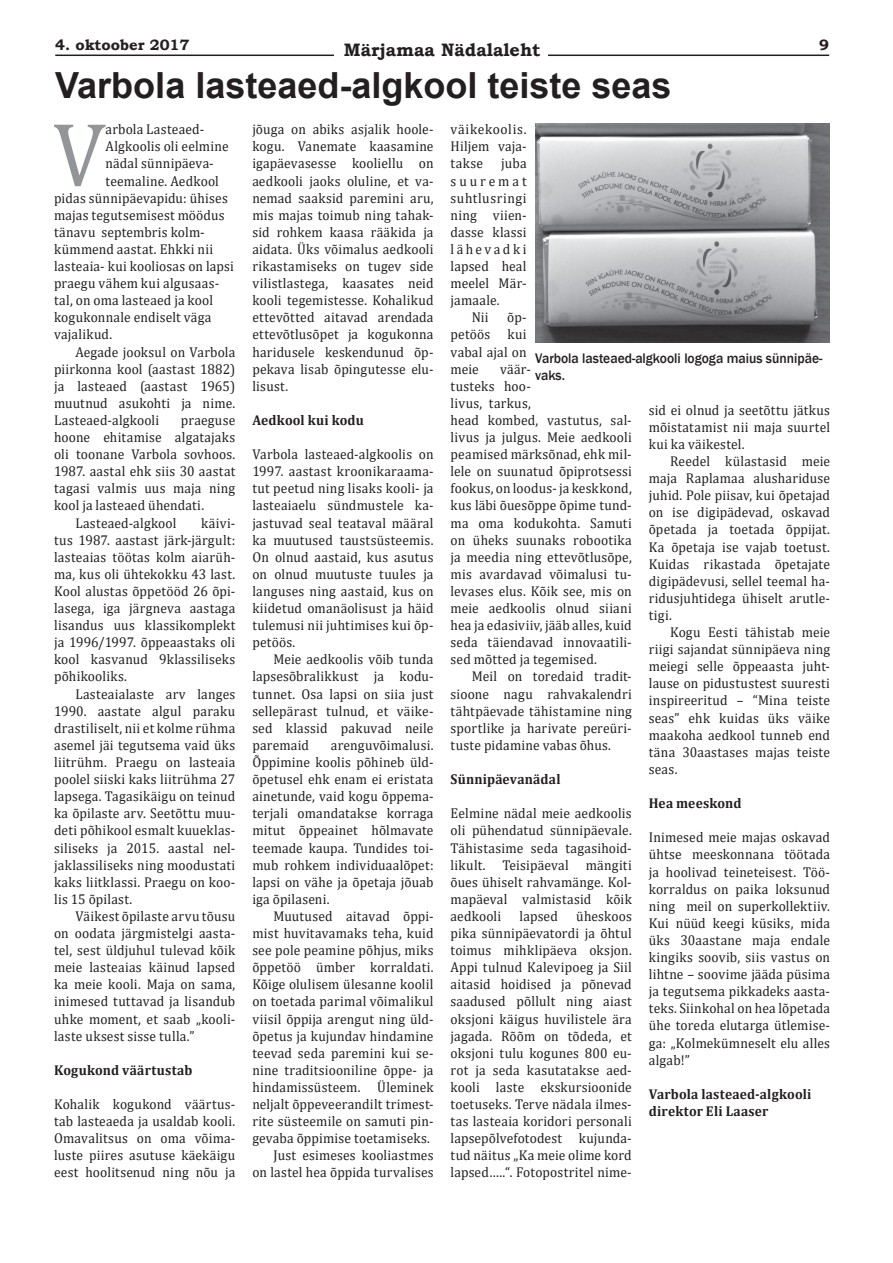
<style>
.page{position:relative;width:893px;height:1263px;background:#fff}
.page>*{position:absolute;margin:0;border:0;box-sizing:border-box;transform-origin:0 0}
.t1{font:91.2px "Cambria";color:#939598;scale:.95 1}
.t2{font:700 36px "Arial";color:#231f20}
.t3{font:700 18px "Bookman Old Style";color:#231f20}
.t4{font:700 15px "Bookman Old Style";color:#231f20}
.t5{font:14.25px/17.1px "Cambria";letter-spacing:.015em;color:#231f20;text-align:justify;scale:.95 1}
.t6{font:700 14.25px/17.1px "Cambria";letter-spacing:.015em;color:#231f20;scale:.95 1}
.t7{font:500 14.25px/17.1px "Franklin Gothic";color:#231f20;scale:.95 1}
.t8{font:14.25px "Cambria";letter-spacing:.04em;color:#231f20;scale:.95 1}
.t9{font:14.25px "Cambria";letter-spacing:.185em;color:#231f20;scale:.95 1}
.t10{font:14.25px "Cambria";letter-spacing:.22em;color:#231f20;scale:.95 1}
</style>
<div class="page">
<hr style="left:55px;top:55px;width:774px;height:1px;background:#231f20">
<div style="left:334px;top:47px;width:214px;height:17px;background:#fff"></div>
<img style="left:535px;top:123px;width:294px;height:220px">
<p class="t4" style="left:55px;top:36px;width:136px">4. oktoober 2017</p>
<p class="t3" style="left:344px;top:40px;width:198px">Märjamaa Nädalaleht</p>
<p class="t4" style="left:819px;top:36px;width:11px">9</p>
<h2 class="t2" style="left:55px;top:65px;width:618px">Varbola lasteaed-algkool teiste seas</h2>
<h1 class="t1" style="left:53px;top:99px;width:57px">V</h1>
<p class="t5" style="left:105px;top:120px;width:105px">arbola Lasteaed-</p>
<p class="t5" style="left:105px;top:138px;width:131px">Algkoolis oli eelmine</p>
<p class="t5" style="left:105px;top:155px;width:116px">nädal sünnipäeva-</p>
<p class="t5" style="left:105px;top:172px;width:121px">teemaline. Aedkool</p>
<p class="t5" style="left:54px;top:189px;width:184px">pidas sünnipäevapidu: ühises</p>
<p class="t5" style="left:54px;top:206px;width:181px">majas tegutsemisest möödus</p>
<p class="t5" style="left:54px;top:223px;width:160px">tänavu septembris kolm-</p>
<p class="t5" style="left:54px;top:240px;width:169px">kümmend aastat. Ehkki nii</p>
<p class="t5" style="left:54px;top:257px;width:191px">lasteaia- kui kooliosas on lapsi</p>
<p class="t5" style="left:54px;top:274px;width:175px">praegu vähem kui algusaas-</p>
<p class="t5" style="left:54px;top:291px;width:169px">tal, on oma lasteaed ja kool</p>
<p class="t5" style="left:54px;top:309px;width:167px">kogukonnale endiselt väga</p>
<p class="t5" style="left:54px;top:326px;width:63px">vajalikud.</p>
<p class="t5" style="left:75px;top:343px;width:170px">Aegade jooksul on Varbola</p>
<p class="t5" style="left:54px;top:360px;width:192px">piirkonna kool (aastast 1882)</p>
<p class="t5" style="left:54px;top:377px;width:192px">ja lasteaed (aastast 1965)</p>
<p class="t5" style="left:54px;top:394px;width:192px">muutnud asukohti ja nime.</p>
<p class="t5" style="left:54px;top:411px;width:112px">Lasteaed-algkooli</p>
<p class="t5" style="left:181px;top:411px;width:59px">praeguse</p>
<p class="t5" style="left:54px;top:428px;width:192px">hoone ehitamise algatajaks</p>
<p class="t5" style="left:54px;top:445px;width:192px">oli toonane Varbola sovhoos.</p>
<p class="t5" style="left:54px;top:462px;width:192px">1987. aastal ehk siis 30 aastat</p>
<p class="t5" style="left:54px;top:480px;width:192px">tagasi valmis uus maja ning</p>
<p class="t5" style="left:54px;top:497px;width:159px">kool ja lasteaed ühendati.</p>
<p class="t5" style="left:75px;top:514px;width:108px">Lasteaed-algkool</p>
<p class="t5" style="left:54px;top:514px;width:192px;text-indent:147px">käivi&shy;tus 1987. aastast järk-järgult: lasteaias töötas kolm aiarüh&shy;ma, kus oli ühtekokku 43 last.<br>Kool alustas õppetööd 26 õpi&shy;lasega, iga järgneva aastaga lisandus uus klassikomplekt ja 1996/1997. õppeaastaks oli kool kasvanud 9klassiliseks põhikooliks.</p>
<p class="t5" style="left:54px;top:685px;width:192px;text-indent:21px">Lasteaialaste arv langes 1990. aastate algul paraku drastiliselt, nii et kolme rühma asemel jäi tegutsema vaid üks liitrühm. Praegu on lasteaia poolel siiski kaks liitrühma 27 lapsega. Tagasikäigu on teinud ka õpilaste arv. Seetõttu muu&shy;deti põhikool esmalt kuueklas&shy;siliseks ja 2015. aastal nel&shy;jaklassiliseks ning moodustati kaks liitklassi. Praegu on koo&shy;lis 15 õpilast.</p>
<p class="t5" style="left:54px;top:907px;width:192px;text-indent:21px">Väikest õpilaste arvu tõusu on oodata järgmistelgi aasta&shy;tel, sest üldjuhul tulevad kõik meie lasteaias käinud lapsed ka meie kooli. Maja on sama, inimesed tuttavad ja lisandub uhke moment, et saab „kooli&shy;laste uksest sisse tulla.”</p>
<p class="t6" style="left:54px;top:1061px;width:147px">kogukond väärtustab</p>
<p class="t5" style="left:54px;top:1095px;width:192px">Kohalik kogukond väärtus&shy;tab lasteaeda ja usaldab kooli.<br>Omavalitsus on oma võima&shy;luste piires asutuse käekäigu eest hoolitsenud ning nõu ja</p>
<p class="t5" style="left:252px;top:120px;width:192px">jõuga on abiks asjalik hoole&shy;kogu. Vanemate kaasamine igapäevasesse kooliellu on aedkooli jaoks oluline, et va&shy;nemad saaksid paremini aru, mis majas toimub ning tahak&shy;sid rohkem kaasa rääkida ja aidata. Üks võimalus aedkooli rikastamiseks on tugev side vilistlastega, kaasates neid kooli tegemistesse. Kohalikud ettevõtted aitavad arendada ettevõtlusõpet ja kogukonna haridusele keskendunud õp&shy;pekava lisab õpingutesse elu&shy;lisust.</p>
<p class="t6" style="left:252px;top:411px;width:119px">Aedkool kui kodu</p>
<p class="t5" style="left:252px;top:445px;width:192px">Varbola lasteaed-algkoolis on 1997. aastast kroonikaraama&shy;tut peetud ning lisaks kooli- ja lasteaiaelu sündmustele ka&shy;jastuvad seal teataval määral ka muutused taustsüsteemis.<br>On olnud aastaid, kus asutus on olnud muutuste tuules ja languses ning aastaid, kus on kiidetud omanäolisust ja häid tulemusi nii juhtimises kui õp&shy;petöös.</p>
<p class="t5" style="left:252px;top:651px;width:192px;text-indent:21px">Meie aedkoolis võib tunda lapsesõbralikkust ja kodu&shy;tunnet. Osa lapsi on siia just sellepärast tulnud, et väike&shy;sed klassid pakuvad neile paremaid</p>
<p class="t5" style="left:252px;top:736px;width:192px;text-indent:78px">arenguvõimalusi.<br>Õppimine koolis põhineb üld&shy;õpetusel ehk enam ei eristata ainetunde, vaid kogu õppema&shy;terjali omandatakse korraga mitut õppeainet hõlmavate teemade kaupa. Tundides toi&shy;mub rohkem individuaalõpet: lapsi on vähe ja õpetaja jõuab iga õpilaseni.</p>
<p class="t5" style="left:252px;top:907px;width:192px;text-align:right">Muutused aitavad õppi&shy;mist huvitavamaks teha, kuid see pole peamine põhjus, miks õppetöö ümber korraldati.<br>Kõige olulisem ülesanne koolil on toetada parimal võimalikul viisil õppija arengut ning üld&shy;õpetus ja kujundav hindamine teevad seda paremini kui se&shy;nine traditsiooniline õppe- ja hindamissüsteem. Üleminek neljalt õppeveerandilt trimest&shy;rite süsteemile on samuti pin&shy;gevaba õppimise toetamiseks.<br>Just esimeses kooliastmes<br>on lastel hea õppida turvalises</p>
<p class="t5" style="left:451px;top:120px;width:82px">väikekoolis.<br>Hiljem vaja&shy;takse</p>
<p class="t5" style="left:501px;top:155px;width:28px">juba</p>
<p class="t10" style="left:451px;top:172px;width:82px">suuremat</p>
<p class="t8" style="left:451px;top:189px;width:82px">suhtlusringi</p>
<p class="t5" style="left:451px;top:206px;width:82px">ning viien-</p>
<p class="t5" style="left:451px;top:223px;width:82px">dasse klassi</p>
<p class="t9" style="left:451px;top:240px;width:82px">lähevadki</p>
<p class="t5" style="left:451px;top:257px;width:82px">lapsed heal</p>
<p class="t5" style="left:451px;top:274px;width:82px">meelel Mär-</p>
<p class="t5" style="left:451px;top:291px;width:53px">jamaale.</p>
<p class="t5" style="left:472px;top:309px;width:19px">Nii</p>
<p class="t5" style="left:451px;top:309px;width:82px;text-indent:57px">õp&shy;petöös kui vabal ajal on meie</p>
<p class="t7" style="left:535px;top:350px;width:304px">Varbola lasteaed-algkooli logoga maius sünnipäe&shy;vaks.</p>
<p class="t5" style="left:451px;top:360px;width:192px;text-align:left;text-indent:49px">väär-<br>tusteks hoo-<br>livus, tarkus,<br>head kombed, vastutus, sal&shy;livus ja julgus. Meie aedkooli peamised märksõnad, ehk mil&shy;lele on suunatud õpiprotsessi fookus, on loodus- ja keskkond, kus läbi õuesõppe õpime tund&shy;ma oma kodukohta. Samuti on üheks suunaks robootika ja meedia ning ettevõtlusõpe, mis avardavad võimalusi tu&shy;levases elus. Kõik see, mis on meie aedkoolis olnud siiani hea ja edasiviiv, jääb alles, kuid seda täiendavad innovaatili&shy;sed mõtted ja tegemised.</p>
<p class="t5" style="left:451px;top:668px;width:192px;text-indent:21px">Meil on toredaid tradit&shy;sioone nagu rahvakalendri tähtpäevade tähistamine ning sportlike ja harivate pereüri&shy;tuste pidamine vabas õhus.</p>
<p class="t6" style="left:451px;top:770px;width:117px">Sünnipäevanädal</p>
<p class="t5" style="left:451px;top:804px;width:192px">Eelmine nädal meie aedkoolis oli pühendatud sünnipäevale.<br>Tähistasime seda tagasihoid&shy;likult. Teisipäeval mängiti õues ühiselt rahvamänge. Kol&shy;mapäeval valmistasid kõik aedkooli</p>
<p class="t5" style="left:649px;top:401px;width:192px">sid ei olnud ja seetõttu jätkus mõistatamist nii maja suurtel kui ka väikestel.</p>
<p class="t5" style="left:649px;top:452px;width:192px;text-indent:21px">Reedel külastasid meie maja Raplamaa alushariduse juhid. Pole piisav, kui õpetajad on ise digipädevad, oskavad õpetada ja toetada õppijat.<br>Ka õpetaja ise vajab toetust.<br>Kuidas rikastada õpetajate digipädevusi, sellel teemal ha&shy;ridusjuhtidega ühiselt arutle&shy;tigi.</p>
<p class="t5" style="left:649px;top:623px;width:192px;text-indent:21px">Kogu Eesti tähistab meie riigi sajandat sünnipäeva ning meiegi selle õppeaasta juht&shy;lause on pidustustest suuresti inspireeritud – “Mina teiste seas” ehk kuidas üks väike maakoha aedkool tunneb end täna 30aastases majas teiste seas.</p>
<p class="t6" style="left:649px;top:794px;width:99px">Hea meeskond</p>
<p class="t5" style="left:649px;top:828px;width:192px">Inimesed meie majas oskavad ühtse meeskonnana töötada ja hoolivad teineteisest. Töö&shy;korraldus on paika loksunud ning meil on superkollektiiv.<br>Kui nüüd keegi küsiks, mida üks 30aastane maja endale kingiks soovib, siis vastus on lihtne – soovime jääda püsima ja tegutsema pikkadeks aasta&shy;teks. Siinkohal on hea lõpetada ühe toreda elutarga ütlemise&shy;ga: „Kolmekümneselt elu alles algab!”</p>
<p class="t6" style="left:649px;top:1085px;width:173px">Varbola lasteaed-algkooli direktor Eli laaser</p>
<p class="t5" style="left:451px;top:907px;width:192px;text-indent:126px">üheskoos pika sünnipäevatordi ja õhtul toimus mihklipäeva oksjon.<br>Appi tulnud Kalevipoeg ja Siil aitasid hoidised ja põnevad saadused põllult ning aiast oksjoni käigus huvilistele ära jagada. Rõõm on tõdeda, et oksjoni tulu kogunes 800 eu&shy;rot ja seda kasutatakse aed&shy;kooli laste ekskursioonide toetuseks. Terve nädala ilmes&shy;tas lasteaia koridori personali lapsepõlvefotodest kujunda&shy;tud näitus „Ka meie olime kord lapsed…..“. Fotopostritel nime-</p>
<p class="t5" style="left:520px;top:907px;width:42px">lapsed</p>
</div>
